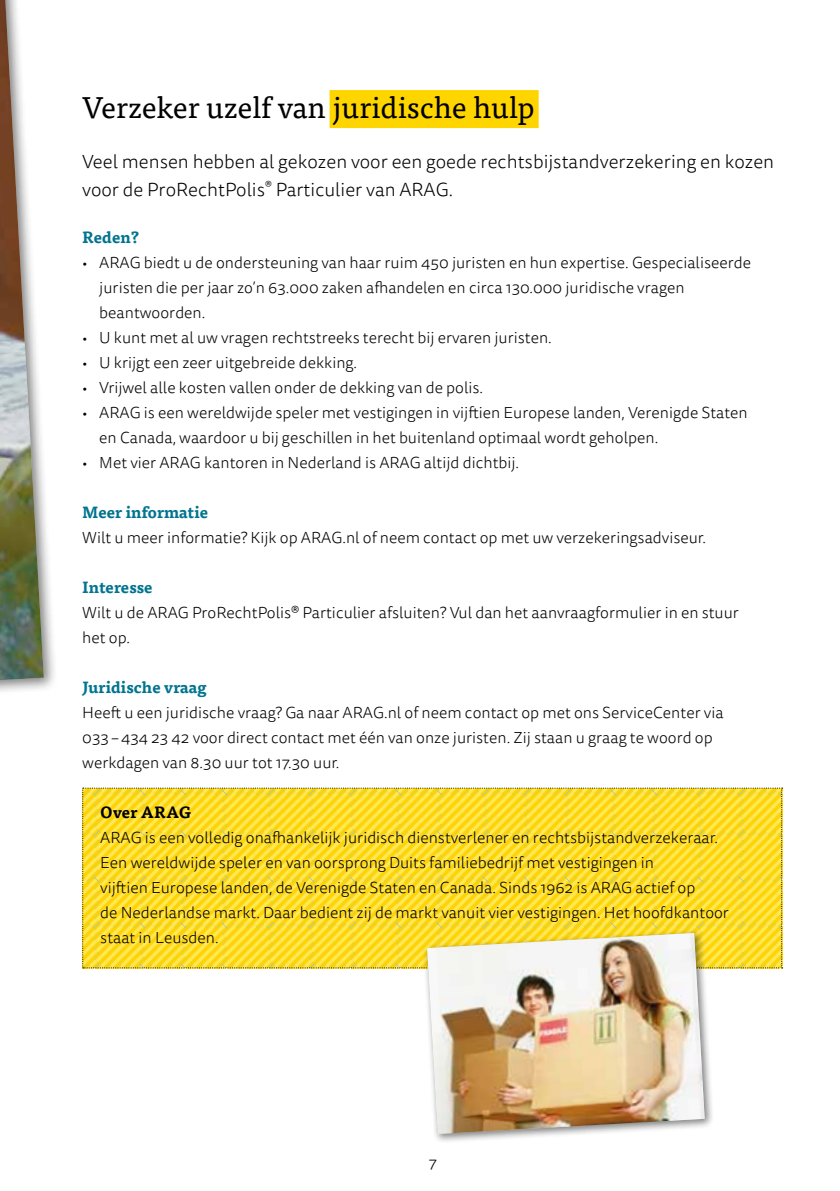
<style>
.page{position:relative;width:840px;height:1191px;background:#fff}
.page>*{position:absolute;margin:0;border:0;box-sizing:border-box;transform-origin:0 0}
.t1{font:30px "Tisa OT";color:#000}
.t2{font:300 19px/28.4px "Tisa Sans OT";color:#000}
.t3{font:300 16px/25px "Tisa Sans OT";color:#000}
.t4{font:700 16px "Tisa OT";color:#00748f}
.t5{font:700 16px "Tisa OT";color:#000}
</style>
<div class="page">
<div style="left:329px;top:90px;width:209px;height:38px;background:#ffd500"></div>
<svg style="left:82px;top:787px;width:700px;height:181px;background:#f9d92e"></svg>
<div style="left:0;top:0;width:58px;height:738px;background:#000;opacity:.5"></div>
<img style="left:0;top:0;width:44px;height:680px">
<div style="left:422px;top:928px;width:292px;height:215px;background:#000;opacity:.5"></div>
<img style="left:427px;top:933px;width:277px;height:201px">
<h1 class="t1" style="left:82px;top:90px;width:454px">Verzeker uzelf van juridische hulp</h1>
<p class="t2" style="left:82px;top:148px;width:693px">Veel mensen hebben al gekozen voor een goede rechtsbijstandverzekering en kozen voor de ProRechtPolis<sup>®</sup> Particulier van ARAG.</p>
<p class="t4" style="left:82px;top:227px;width:59px">Reden?</p>
<p class="t3" style="left:99px;top:251px;width:653px;text-indent:-17px">• ARAG biedt u de ondersteuning van haar ruim 450 juristen en hun expertise. Gespecialiseerde juristen die per jaar zo’n 63.000 zaken afhandelen en circa 130.000 juridische vragen beantwoorden.</p>
<p class="t3" style="left:82px;top:326px;width:471px">• U kunt met al uw vragen rechtstreeks terecht bij ervaren juristen.</p>
<p class="t3" style="left:82px;top:351px;width:276px">• U krijgt een zeer uitgebreide dekking.</p>
<p class="t3" style="left:82px;top:376px;width:402px">• Vrijwel alle kosten vallen onder de dekking van de polis.</p>
<p class="t3" style="left:99px;top:401px;width:649px;text-indent:-17px">• ARAG is een wereldwijde speler met vestigingen in vijftien Europese landen, Verenigde Staten en Canada, waardoor u bij geschillen in het buitenland optimaal wordt geholpen.</p>
<p class="t3" style="left:82px;top:451px;width:438px">• Met vier ARAG kantoren in Nederland is ARAG altijd dichtbij.</p>
<p class="t4" style="left:82px;top:502px;width:127px">Meer informatie</p>
<p class="t3" style="left:82px;top:526px;width:625px">Wilt u meer informatie? Kijk op ARAG.nl of neem contact op met uw verzekeringsadviseur.</p>
<p class="t4" style="left:82px;top:577px;width:72px">Interesse</p>
<p class="t3" style="left:82px;top:601px;width:658px">Wilt u de ARAG ProRechtPolis® Particulier afsluiten? Vul dan het aanvraagformulier in en stuur het op.</p>
<p class="t4" style="left:82px;top:677px;width:126px">Juridische vraag</p>
<p class="t3" style="left:82px;top:701px;width:642px">Heeft u een juridische vraag? Ga naar ARAG.nl of neem contact op met ons ServiceCenter via<br>033–434 23 42 voor direct contact met één van onze juristen. Zij staan u graag te woord op werkdagen van 8.30 uur tot 17.30 uur.</p>
<p class="t5" style="left:100px;top:802px;width:93px">Over ARAG</p>
<p class="t3" style="left:100px;top:826px;width:630px">ARAG is een volledig onafhankelijk juridisch dienstverlener en rechtsbijstandverzekeraar.<br>Een wereldwijde speler en van oorsprong Duits familiebedrijf met vestigingen in<br>vijftien Europese landen, de Verenigde Staten en Canada. Sinds 1962 is ARAG actief op<br>de Nederlandse markt. Daar bedient zij de markt vanuit vier vestigingen. Het hoofdkantoor staat in Leusden.</p>
<p class="t3" style="left:428px;top:1151px;width:10px">7</p>
</div>
